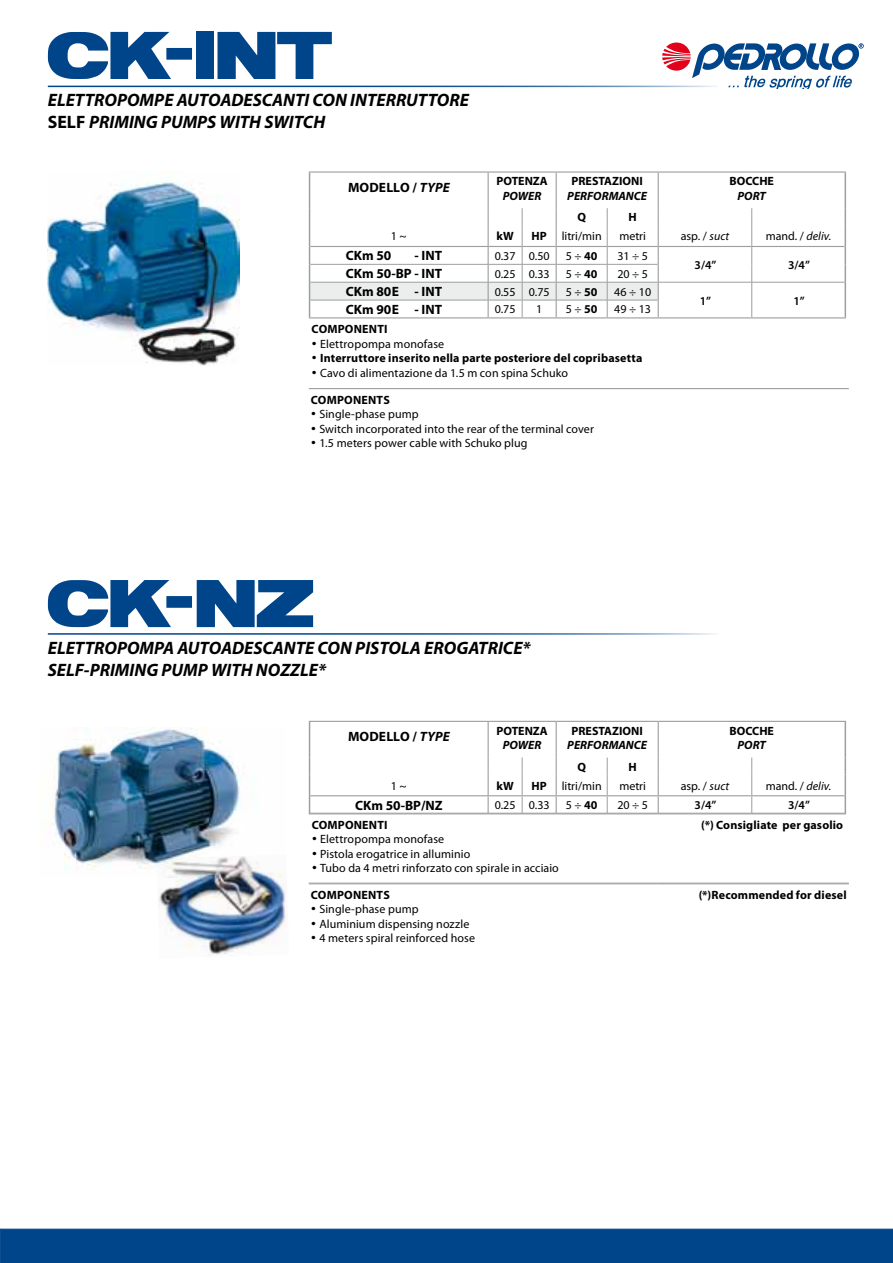
<style>
.page{position:relative;width:893px;height:1263px;background:#fff}
.page>*{position:absolute;margin:0;border:0;box-sizing:border-box;transform-origin:0 0}
.t1{font:54.75px "PEDROLLO";letter-spacing:.01em;color:#00458a}
.t2{font:italic 700 18px/21.6px "Myriad Pro";color:#000}
.t3{font:700 13.5px "Myriad Pro";color:#000}
.t4{font:12px "Myriad Pro";letter-spacing:.005em;color:#000}
.t5{font:700 12px "Myriad Pro";letter-spacing:.01em;color:#000}
.t6{font:italic 700 12px "Myriad Pro";color:#000}
.t7{font:600 12px "Myriad Pro";color:#000}
.s1{font-style:normal}
.s2{font-style:italic}
.s3{font-weight:700}
</style>
<div class="page">
<svg style="left:662px;top:43px;width:202px;height:45px"></svg>
<hr style="left:48px;top:86px;width:671px;height:1px;background:#fff">
<div style="left:0;top:1229px;width:893px;height:34px;background:#004489"></div>
<img style="left:48px;top:181px;width:192px;height:185px">
<img style="left:55px;top:730px;width:183px;height:140px">
<img style="left:157px;top:855px;width:131px;height:100px">
<img style="left:162px;top:858px;width:123px;height:95px">
<svg style="left:310px;top:173px;width:535px;height:144px"></svg>
<hr style="left:309px;top:171px;width:179px;height:2px;background:#9c9e9f">
<hr style="left:488px;top:171px;width:34px;height:2px;background:#9c9e9f">
<hr style="left:488px;top:173px;width:1px;height:35px;background:#9c9e9f">
<hr style="left:522px;top:171px;width:34px;height:2px;background:#9c9e9f">
<hr style="left:556px;top:171px;width:51px;height:2px;background:#9c9e9f">
<hr style="left:556px;top:173px;width:1px;height:35px;background:#9c9e9f">
<hr style="left:607px;top:171px;width:51px;height:2px;background:#9c9e9f">
<hr style="left:658px;top:171px;width:94px;height:2px;background:#9c9e9f">
<hr style="left:658px;top:173px;width:1px;height:35px;background:#9c9e9f">
<hr style="left:752px;top:171px;width:94px;height:2px;background:#9c9e9f">
<hr style="left:658px;top:246px;width:94px;height:1px;background:#9c9e9f">
<hr style="left:752px;top:246px;width:93px;height:1px;background:#9c9e9f">
<hr style="left:658px;top:282px;width:94px;height:1px;background:#9c9e9f">
<hr style="left:752px;top:282px;width:93px;height:1px;background:#9c9e9f">
<svg style="left:751px;top:208px;width:1px;height:109px"></svg>
<hr style="left:658px;top:317px;width:94px;height:1px;background:#9c9e9f">
<hr style="left:752px;top:317px;width:94px;height:1px;background:#9c9e9f">
<hr style="left:309px;top:317px;width:179px;height:1px;background:#9c9e9f">
<hr style="left:488px;top:317px;width:34px;height:1px;background:#9c9e9f">
<hr style="left:522px;top:317px;width:34px;height:1px;background:#9c9e9f">
<hr style="left:556px;top:317px;width:51px;height:1px;background:#9c9e9f">
<hr style="left:607px;top:317px;width:51px;height:1px;background:#9c9e9f">
<hr style="left:309px;top:173px;width:1px;height:35px;background:#9c9e9f">
<hr style="left:845px;top:173px;width:1px;height:35px;background:#9c9e9f">
<svg style="left:845px;top:208px;width:1px;height:109px"></svg>
<svg style="left:309px;top:208px;width:350px;height:109px"></svg>
<hr style="left:309px;top:721px;width:179px;height:1px;background:#9c9e9f">
<hr style="left:488px;top:721px;width:34px;height:1px;background:#9c9e9f">
<hr style="left:488px;top:722px;width:1px;height:35px;background:#9c9e9f">
<hr style="left:522px;top:721px;width:34px;height:1px;background:#9c9e9f">
<hr style="left:556px;top:721px;width:51px;height:1px;background:#9c9e9f">
<hr style="left:556px;top:722px;width:1px;height:35px;background:#9c9e9f">
<hr style="left:607px;top:721px;width:51px;height:1px;background:#9c9e9f">
<hr style="left:310px;top:795px;width:178px;height:1px;background:#9c9e9f">
<hr style="left:488px;top:795px;width:34px;height:1px;background:#9c9e9f">
<hr style="left:522px;top:795px;width:34px;height:1px;background:#9c9e9f">
<hr style="left:556px;top:795px;width:51px;height:1px;background:#9c9e9f">
<hr style="left:607px;top:795px;width:51px;height:1px;background:#9c9e9f">
<svg style="left:488px;top:757px;width:1px;height:56px"></svg>
<svg style="left:556px;top:757px;width:1px;height:56px"></svg>
<svg style="left:522px;top:757px;width:1px;height:56px"></svg>
<svg style="left:607px;top:757px;width:1px;height:56px"></svg>
<hr style="left:309px;top:813px;width:179px;height:1px;background:#9c9e9f">
<hr style="left:309px;top:814px;width:179px;height:1px;background:#9c9e9f">
<hr style="left:488px;top:813px;width:34px;height:1px;background:#9c9e9f">
<hr style="left:488px;top:814px;width:34px;height:1px;background:#9c9e9f">
<hr style="left:522px;top:813px;width:34px;height:1px;background:#9c9e9f">
<hr style="left:522px;top:814px;width:34px;height:1px;background:#9c9e9f">
<hr style="left:556px;top:813px;width:51px;height:1px;background:#9c9e9f">
<hr style="left:556px;top:814px;width:51px;height:1px;background:#9c9e9f">
<hr style="left:607px;top:813px;width:51px;height:1px;background:#9c9e9f">
<hr style="left:607px;top:814px;width:51px;height:1px;background:#9c9e9f">
<hr style="left:658px;top:813px;width:94px;height:1px;background:#9c9e9f">
<hr style="left:658px;top:814px;width:94px;height:1px;background:#9c9e9f">
<hr style="left:752px;top:813px;width:94px;height:1px;background:#9c9e9f">
<hr style="left:752px;top:814px;width:94px;height:1px;background:#9c9e9f">
<hr style="left:309px;top:722px;width:1px;height:35px;background:#9c9e9f">
<svg style="left:309px;top:757px;width:1px;height:56px"></svg>
<svg style="left:658px;top:721px;width:188px;height:92px"></svg>
<hr style="left:309px;top:883px;width:310px;height:1px;background:#9c9e9f">
<hr style="left:619px;top:883px;width:38px;height:1px;background:#9c9e9f">
<hr style="left:657px;top:883px;width:192px;height:1px;background:#9c9e9f">
<hr style="left:309px;top:388px;width:540px;height:1px;background:#9c9e9f">
<h1 class="t1" style="left:48px;top:29px;width:287px">CK-INT</h1>
<h2 class="t2" style="left:48px;top:89px;width:423px">ELETTROPOMPE AUTOADESCANTI CON INTERRUTTORE<br><span class="s1">SELF</span> PRIMING PUMPS WITH SWITCH</h2>
<p class="t3" style="left:348px;top:179px;width:103px">MODELLO / <span class="s2">TYPE</span></p>
<p class="t5" style="left:496px;top:173px;width:53px">POTENZA</p>
<p class="t6" style="left:503px;top:188px;width:40px">POWER</p>
<p class="t5" style="left:572px;top:173px;width:73px">PRESTAZIONI</p>
<p class="t6" style="left:567px;top:188px;width:81px">PERFORMANCE</p>
<p class="t5" style="left:577px;top:209px;width:10px">Q</p>
<p class="t5" style="left:629px;top:209px;width:10px">H</p>
<p class="t5" style="left:729px;top:173px;width:46px">BOCCHE</p>
<p class="t6" style="left:738px;top:188px;width:30px">PORT</p>
<p class="t4" style="left:391px;top:229px;width:17px">1 ~</p>
<p class="t5" style="left:497px;top:228px;width:19px">kW</p>
<p class="t4" style="left:532px;top:229px;width:72px"><span class="s3">HP</span> litri/min</p>
<p class="t4" style="left:619px;top:229px;width:28px">metri</p>
<p class="t4" style="left:681px;top:229px;width:50px">asp. / <span class="s2">suct</span></p>
<p class="t4" style="left:766px;top:229px;width:67px">mand. / <span class="s2">deliv.</span></p>
<p class="t3" style="left:346px;top:247px;width:47px">CKm 50</p>
<p class="t3" style="left:415px;top:247px;width:29px">- INT</p>
<p class="t4" style="left:495px;top:248px;width:56px">0.37 0.50</p>
<p class="t4" style="left:566px;top:248px;width:33px">5 ÷ <span class="s3">40</span></p>
<p class="t4" style="left:617px;top:248px;width:32px">31 ÷ 5</p>
<p class="t3" style="left:346px;top:265px;width:98px">CKm 50-BP - INT</p>
<p class="t4" style="left:495px;top:266px;width:56px">0.25 0.33</p>
<p class="t4" style="left:566px;top:266px;width:33px">5 ÷ <span class="s3">40</span></p>
<p class="t4" style="left:617px;top:266px;width:32px">20 ÷ 5</p>
<p class="t3" style="left:346px;top:283px;width:98px">CKm 80E - INT</p>
<p class="t4" style="left:495px;top:284px;width:56px">0.55 0.75</p>
<p class="t4" style="left:566px;top:284px;width:33px">5 ÷ <span class="s3">50</span></p>
<p class="t4" style="left:614px;top:284px;width:38px">46 ÷ 10</p>
<p class="t3" style="left:346px;top:301px;width:98px">CKm 90E - INT</p>
<p class="t4" style="left:495px;top:302px;width:22px">0.75</p>
<p class="t4" style="left:536px;top:302px;width:8px">1</p>
<p class="t4" style="left:566px;top:302px;width:33px">5 ÷ <span class="s3">50</span></p>
<p class="t4" style="left:614px;top:302px;width:38px">49 ÷ 13</p>
<p class="t5" style="left:312px;top:321px;width:77px">COMPONENTI</p>
<p class="t4" style="left:312px;top:336px;width:134px">• Elettropompa monofase</p>
<p class="t5" style="left:312px;top:350px;width:332px">• Interruttore inserito nella parte posteriore del copribasetta</p>
<p class="t4" style="left:312px;top:365px;width:258px">• Cavo di alimentazione da 1.5 m con spina Schuko</p>
<p class="t5" style="left:311px;top:392px;width:80px">COMPONENTS</p>
<p class="t4" style="left:311px;top:407px;width:109px">• Single-phase pump</p>
<p class="t4" style="left:311px;top:421px;width:285px">• Switch incorporated into the rear of the terminal cover</p>
<p class="t4" style="left:311px;top:436px;width:218px">• 1.5 meters power cable with Schuko plug</p>
<p class="t7" style="left:695px;top:257px;width:23px">3/4”</p>
<p class="t7" style="left:788px;top:257px;width:23px">3/4”</p>
<p class="t7" style="left:700px;top:293px;width:13px">1”</p>
<p class="t7" style="left:793px;top:293px;width:13px">1”</p>
<h1 class="t1" style="left:48px;top:577px;width:268px">CK-NZ</h1>
<h2 class="t2" style="left:48px;top:637px;width:484px">ELETTROPOMPA AUTOADESCANTE CON PISTOLA EROGATRICE*<br>SELF-PRIMING PUMP WITH NOZZLE*</h2>
<p class="t3" style="left:348px;top:728px;width:103px">MODELLO / <span class="s2">TYPE</span></p>
<p class="t5" style="left:496px;top:723px;width:53px">POTENZA</p>
<p class="t6" style="left:503px;top:737px;width:40px">POWER</p>
<p class="t5" style="left:572px;top:723px;width:73px">PRESTAZIONI</p>
<p class="t6" style="left:567px;top:737px;width:81px">PERFORMANCE</p>
<p class="t5" style="left:577px;top:759px;width:10px">Q</p>
<p class="t5" style="left:629px;top:759px;width:10px">H</p>
<p class="t5" style="left:729px;top:723px;width:46px">BOCCHE</p>
<p class="t6" style="left:738px;top:737px;width:30px">PORT</p>
<p class="t4" style="left:391px;top:778px;width:17px">1 ~</p>
<p class="t5" style="left:497px;top:778px;width:19px">kW</p>
<p class="t4" style="left:532px;top:778px;width:72px"><span class="s3">HP</span> litri/min</p>
<p class="t4" style="left:619px;top:778px;width:28px">metri</p>
<p class="t4" style="left:681px;top:778px;width:50px">asp. / <span class="s2">suct</span></p>
<p class="t4" style="left:766px;top:778px;width:67px">mand. / <span class="s2">deliv.</span></p>
<p class="t3" style="left:355px;top:796px;width:89px">CKm 50-BP/NZ</p>
<p class="t4" style="left:495px;top:798px;width:56px">0.25 0.33</p>
<p class="t4" style="left:566px;top:798px;width:33px">5 ÷ <span class="s3">40</span></p>
<p class="t4" style="left:617px;top:798px;width:32px">20 ÷ 5</p>
<p class="t7" style="left:695px;top:797px;width:23px">3/4”</p>
<p class="t7" style="left:788px;top:797px;width:23px">3/4”</p>
<p class="t5" style="left:312px;top:817px;width:77px">COMPONENTI</p>
<p class="t4" style="left:312px;top:832px;width:134px">• Elettropompa monofase</p>
<p class="t4" style="left:312px;top:846px;width:160px">• Pistola erogatrice in alluminio</p>
<p class="t4" style="left:312px;top:861px;width:249px">• Tubo da 4 metri rinforzato con spirale in acciaio</p>
<p class="t5" style="left:701px;top:817px;width:144px">(*) Consigliate per gasolio</p>
<p class="t5" style="left:311px;top:887px;width:80px">COMPONENTS</p>
<p class="t4" style="left:311px;top:902px;width:109px">• Single-phase pump</p>
<p class="t4" style="left:311px;top:916px;width:160px">• Aluminium dispensing nozzle</p>
<p class="t4" style="left:311px;top:931px;width:166px">• 4 meters spiral reinforced hose</p>
<p class="t5" style="left:699px;top:887px;width:150px">(*)Recommended for diesel</p>
</div>
